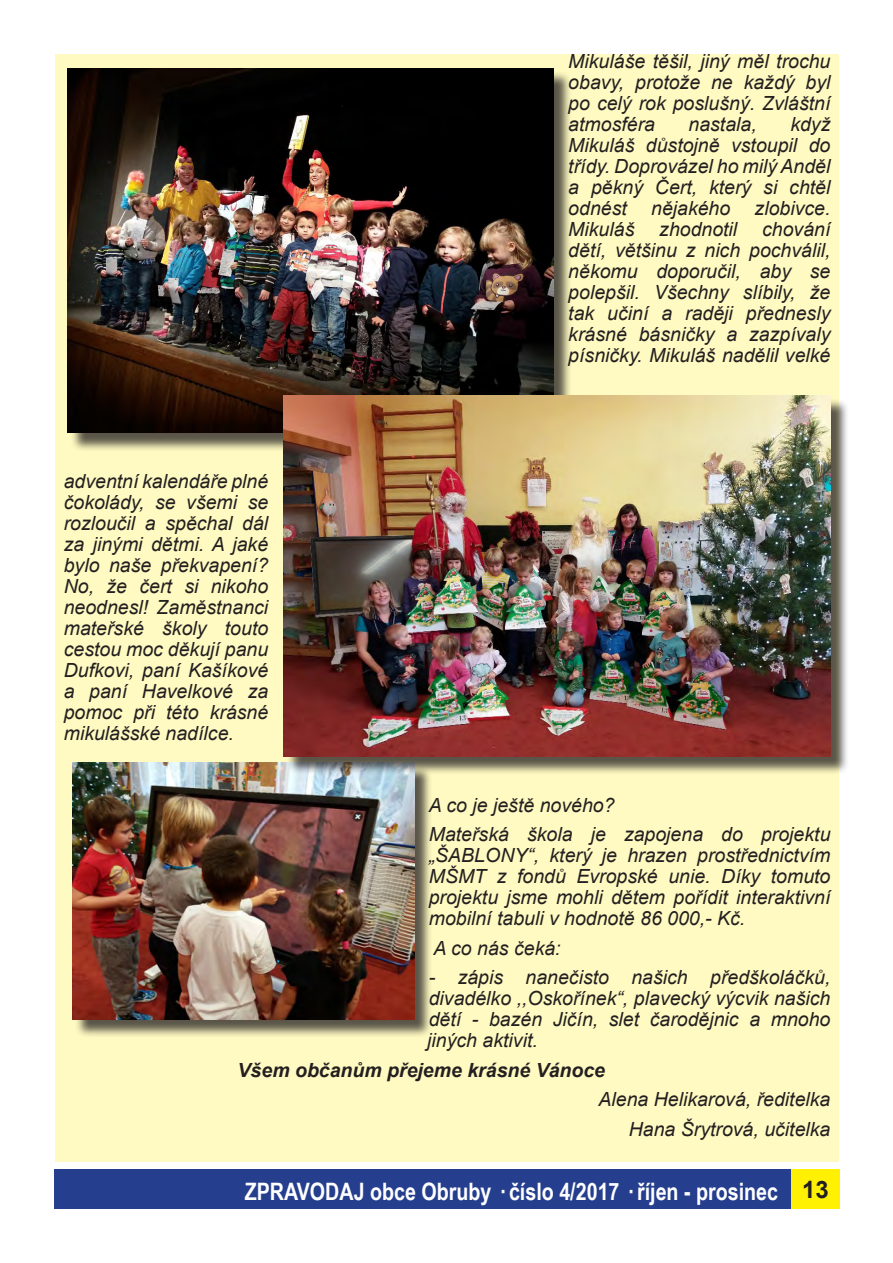
<style>
.page{position:relative;width:893px;height:1263px;background:#fff}
.page>*{position:absolute;margin:0;border:0;box-sizing:border-box;transform-origin:0 0}
.t1{font:700 24px "Arial Narrow";color:#fff}
.Normální{font:italic 19.5px/21px "Arial";color:#231f20;text-align:justify}
.Normální-2{font:italic 700 19.5px "Arial";color:#231f20}
.s1{font-family:"Arial";color:#231f20}
</style>
<div class="page">
<div style="left:55px;top:1169px;width:736px;height:40px;background:#253f8e"></div>
<div style="left:791px;top:1169px;width:49px;height:40px;background:#fff101"></div>
<div style="left:55px;top:54px;width:784px;height:1107px;background:#fffac1"></div>
<div style="left:70px;top:71px;width:502px;height:380px;background:#231f20;opacity:.75"></div>
<img style="left:68px;top:68px;width:486px;height:365px">
<div style="left:74px;top:765px;width:359px;height:273px;background:#231f20;opacity:.75"></div>
<img style="left:72px;top:763px;width:342px;height:256px">
<div style="left:286px;top:398px;width:563px;height:377px;background:#231f20;opacity:.75"></div>
<img style="left:284px;top:396px;width:546px;height:360px">
<p class="Normální" style="left:64px;top:471px;width:206px">adventní kalendáře plné čokolády, se všemi se rozloučil a spěchal dál za jinými dětmi. A jaké bylo naše překvapení?<br>No, že čert si nikoho neodnesl! Zaměstnanci mateřské školy touto cestou moc děkují panu Dufkovi, paní Kašíkové a paní Havelkové za pomoc při této krásné mikulášské nadílce.</p>
<p class="Normální" style="left:568px;top:51px;width:264px">Mikuláše těšil, jiný měl trochu obavy, protože ne každý byl po celý rok poslušný. Zvláštní atmosféra</p>
<p class="Normální" style="left:568px;top:114px;width:264px;text-indent:222px">když Mikuláš důstojně vstoupil do třídy. Doprovázel ho milý Anděl a pěkný Čert, který si chtěl odnést nějakého zlobivce.<br>Mikuláš</p>
<p class="Normální" style="left:688px;top:114px;width:70px">nastala,</p>
<p class="Normální" style="left:568px;top:219px;width:264px;text-indent:194px">chování dětí, většinu z nich pochválil, někomu doporučil, aby se polepšil. Všechny slíbily, že tak učiní a raději přednesly krásné básničky a zazpívaly písničky. Mikuláš nadělil velké</p>
<p class="Normální" style="left:659px;top:219px;width:80px">zhodnotil</p>
<p class="Normální" style="left:429px;top:795px;width:187px">A co je ještě nového?</p>
<p class="Normální" style="left:429px;top:824px;width:403px">Mateřská škola je zapojena do projektu „ŠABLONY“, který je hrazen prostřednictvím MŠMT z fondů Evropské unie. Díky tomuto projektu jsme mohli dětem pořídit interaktivní mobilní tabuli v hodnotě 86 000,- Kč.</p>
<p class="Normální" style="left:433px;top:938px;width:129px">A co nás čeká:</p>
<p class="Normální" style="left:427px;top:967px;width:405px">- zápis nanečisto našich předškoláčků, divadélko ,,Oskořínek“, plavecký výcvik našich dětí - bazén Jičín, slet čarodějnic a mnoho jiných aktivit.</p>
<p class="Normální-2" style="left:238px;top:1057px;width:369px">Všem občanům přejeme krásné Vánoce</p>
<p class="Normální" style="left:598px;top:1089px;width:233px">Alena Helikarová, ředitelka</p>
<p class="Normální" style="left:629px;top:1119px;width:203px">Hana Šrytrová, učitelka</p>
<p class="t1" style="left:245px;top:1174px;width:585px">ZPRAVODAJ obce Obruby · číslo 4/2017 · říjen - prosinec <span class="s1">13</span></p>
</div>
